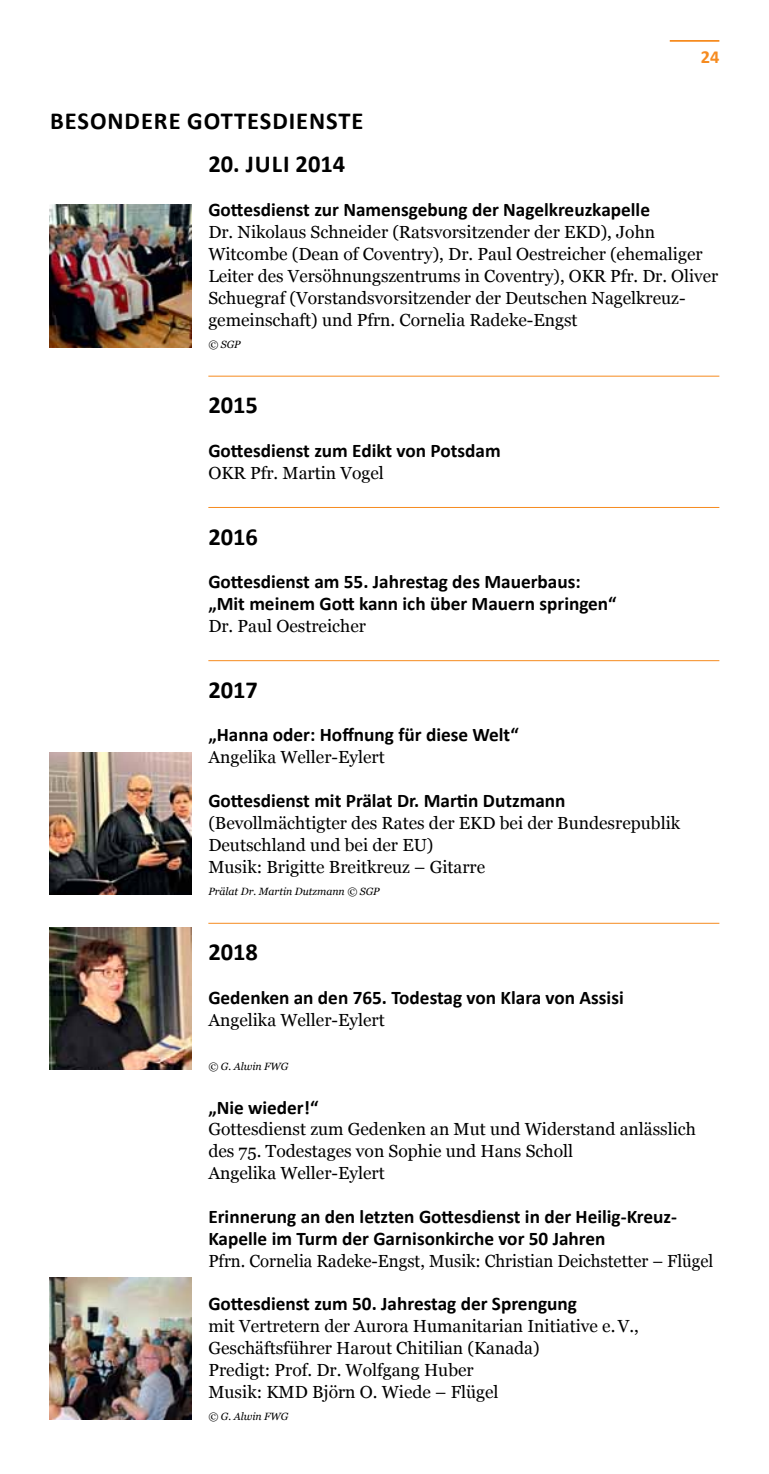
<style>
.page{position:relative;width:769px;height:1474px;background:#fff}
.page>*{position:absolute;margin:0;border:0;box-sizing:border-box;transform-origin:0 0}
.t1{font:700 24.5px "Calibri";letter-spacing:.03em;color:#000}
.t2{font:700 24.5px "Calibri";color:#000}
.t3{font:700 19.25px/21.9px "Calibri";color:#000}
.t4{font:700 18.38px "Calibri";color:#f68b1f}
.t5{font:17.5px/21.9px "Georgia";color:#000}
.t6{font:17.5px "Georgia";color:#000;scale:.96 1}
.t7{font:italic 10.5px "Georgia";color:#000}
</style>
<div class="page">
<hr style="left:208px;top:376px;width:511px;height:1px;background:#f68b1f">
<hr style="left:208px;top:507px;width:511px;height:1px;background:#f68b1f">
<hr style="left:208px;top:660px;width:511px;height:1px;background:#f68b1f">
<hr style="left:208px;top:923px;width:511px;height:1px;background:#f68b1f">
<hr style="left:670px;top:40px;width:49px;height:2px;background:#f68b1f">
<img style="left:50px;top:927px;width:141px;height:142px">
<img style="left:50px;top:1277px;width:141px;height:142px">
<img style="left:50px;top:205px;width:141px;height:142px">
<img style="left:50px;top:752px;width:141px;height:142px">
<p class="t4" style="left:701px;top:45px;width:20px">24</p>
<h1 class="t1" style="left:50px;top:105px;width:315px">Besondere Gottesdienste</h1>
<h1 class="t2" style="left:208px;top:149px;width:138px">20. Juli 2014</h1>
<p class="t3" style="left:208px;top:199px;width:443px">Gottesdienst zur Namensgebung der Nagelkreuzkapelle</p>
<p class="t5" style="left:208px;top:221px;width:511px">Dr. Nikolaus Schneider (Ratsvorsitzender der EKD), John Witcombe (Dean of Coventry), Dr. Paul Oestreicher (ehemaliger Leiter des Versöhnungszentrums in Coventry), OKR Pfr. Dr. Oliver Schuegraf (Vorstandsvorsitzender der Deutschen Nagelkreuz&shy;gemeinschaft) und Pfrn. Cornelia Radeke-Engst</p>
<p class="t7" style="left:208px;top:337px;width:34px">© SGP</p>
<h1 class="t1" style="left:208px;top:389px;width:51px">2015</h1>
<p class="t3" style="left:208px;top:439px;width:294px">Gottesdienst zum Edikt von Potsdam</p>
<p class="t5" style="left:208px;top:462px;width:177px">OKR Pfr. Martin Vogel</p>
<h1 class="t1" style="left:208px;top:520px;width:51px">2016</h1>
<p class="t3" style="left:208px;top:571px;width:409px">Gottesdienst am 55. Jahrestag des Mauerbaus: „Mit meinem Gott kann ich über Mauern springen“</p>
<p class="t5" style="left:208px;top:615px;width:159px">Dr. Paul Oestreicher</p>
<h1 class="t1" style="left:208px;top:674px;width:51px">2017</h1>
<p class="t3" style="left:208px;top:724px;width:312px">„Hanna oder: Hoffnung für diese Welt“</p>
<p class="t5" style="left:208px;top:746px;width:178px">Angelika Weller-Eylert</p>
<p class="t3" style="left:208px;top:789px;width:359px">Gottesdienst mit Prälat Dr. Martin Dutzmann</p>
<p class="t5" style="left:208px;top:812px;width:473px">(Bevollmächtigter des Rates der EKD bei der Bundesrepublik<br>Deutschland und bei der EU)<br>Musik: Brigitte Breitkreuz – Gitarre</p>
<p class="t7" style="left:208px;top:884px;width:173px">Prälat Dr. Martin Dutzmann © SGP</p>
<h1 class="t1" style="left:208px;top:936px;width:51px">2018</h1>
<p class="t3" style="left:208px;top:986px;width:417px">Gedenken an den 765. Todestag von Klara von Assisi</p>
<p class="t5" style="left:208px;top:1009px;width:178px">Angelika Weller-Eylert</p>
<p class="t7" style="left:208px;top:1059px;width:82px">© G. Alwin FWG</p>
<p class="t3" style="left:208px;top:1096px;width:112px">„Nie wieder!“</p>
<p class="t5" style="left:208px;top:1118px;width:489px">Gottesdienst zum Gedenken an Mut und Widerstand anlässlich des 75. Todestages von Sophie und Hans Scholl<br>Angelika Weller-Eylert</p>
<p class="t3" style="left:208px;top:1205px;width:470px">Erinnerung an den letzten Gottesdienst in der Heilig-Kreuz-<br>Kapelle im Turm der Garnisonkirche vor 50 Jahren</p>
<p class="t6" style="left:208px;top:1250px;width:527px">Pfrn. Cornelia Radeke-Engst, Musik: Christian Deichstetter – Flügel</p>
<p class="t3" style="left:208px;top:1293px;width:370px">Gottesdienst zum 50. Jahrestag der Sprengung</p>
<p class="t5" style="left:208px;top:1315px;width:432px">mit Vertretern der Aurora Humanitarian Initiative e.V., Geschäftsführer Harout Chitilian (Kanada)<br>Predigt: Prof. Dr. Wolfgang Huber<br>Musik: KMD Björn O. Wiede – Flügel</p>
<p class="t7" style="left:208px;top:1409px;width:82px">© G. Alwin FWG</p>
</div>
